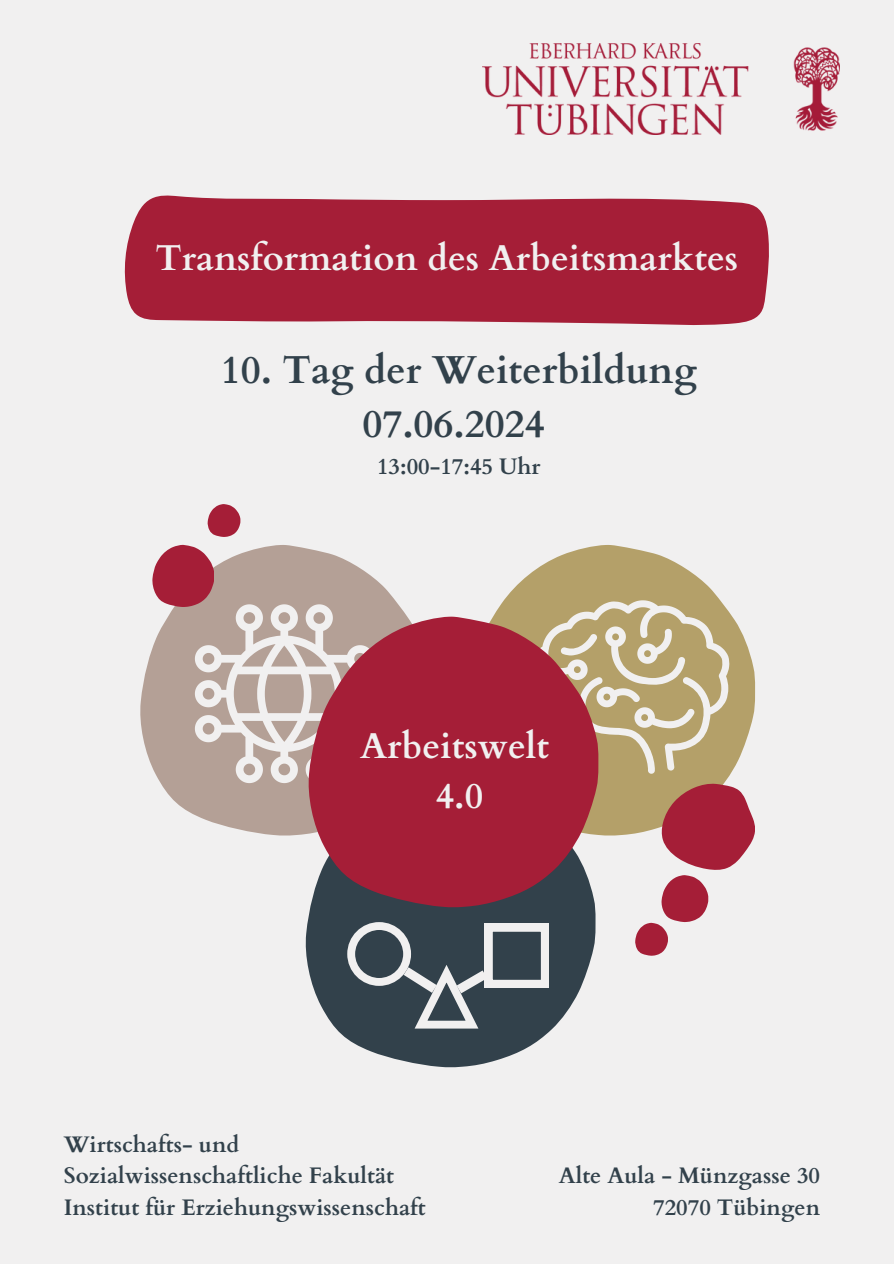
<style>
.page{position:relative;width:894px;height:1264px;background:#fff}
.page>*{position:absolute;margin:0;border:0;box-sizing:border-box;transform-origin:0 0}
.t1{font:700 39px/54px "Cardo";color:#32414b;text-align:center}
.t2{font:700 36px/49.5px "Cardo";color:#f1f0f0;text-align:center}
.t3{font:700 22.5px/31.5px "Cardo";color:#32414b}
</style>
<div class="page">
<div style="left:0;top:0;width:893px;height:1263px;background:#f1f0f0"></div>
<svg style="left:140px;top:577px;width:267px;height:258px;fill:#b4a096"></svg>
<svg style="left:493px;top:545px;width:261px;height:290px;fill:#b4a069"></svg>
<svg style="left:304px;top:783px;width:291px;height:284px;fill:#32414b"></svg>
<svg style="left:527px;top:600px;width:202px;height:173px"></svg>
<svg style="left:307px;top:616px;width:291px;height:291px;background:#a13244"></svg>
<img style="left:482px;top:43px;width:357px;height:92px">
<svg style="left:152px;top:545px;width:221px;height:238px"></svg>
<svg style="left:124px;top:195px;width:645px;height:131px;background:#ab2e45"></svg>
<svg style="left:347px;top:922px;width:201px;height:106px"></svg>
<svg style="left:207px;top:504px;width:33px;height:32px"></svg>
<svg style="left:634px;top:783px;width:120px;height:172px"></svg>
<h1 class="t2" style="left:155px;top:233px;width:584px">Transformation des Arbeitsmarktes</h1>
<p class="t1" style="left:221px;top:344px;width:477px">10. Tag der Weiterbildung<br>07.06.2024</p>
<p class="t3" style="left:377px;top:451px;width:165px">13:00-17:45 Uhr</p>
<h1 class="t2" style="left:360px;top:722px;width:190px">Arbeitswelt<br>4.0</h1>
<p class="t3" style="left:64px;top:1128px;width:332px">Wirtschafts- und<br>Sozialwissenschaftliche Fakultät</p>
<p class="t3" style="left:64px;top:1191px;width:363px">Institut für Erziehungswissenschaft</p>
<p class="t3" style="left:558px;top:1160px;width:262px">Alte Aula - Münzgasse 30</p>
<p class="t3" style="left:653px;top:1191px;width:168px">72070 Tübingen</p>
</div>
